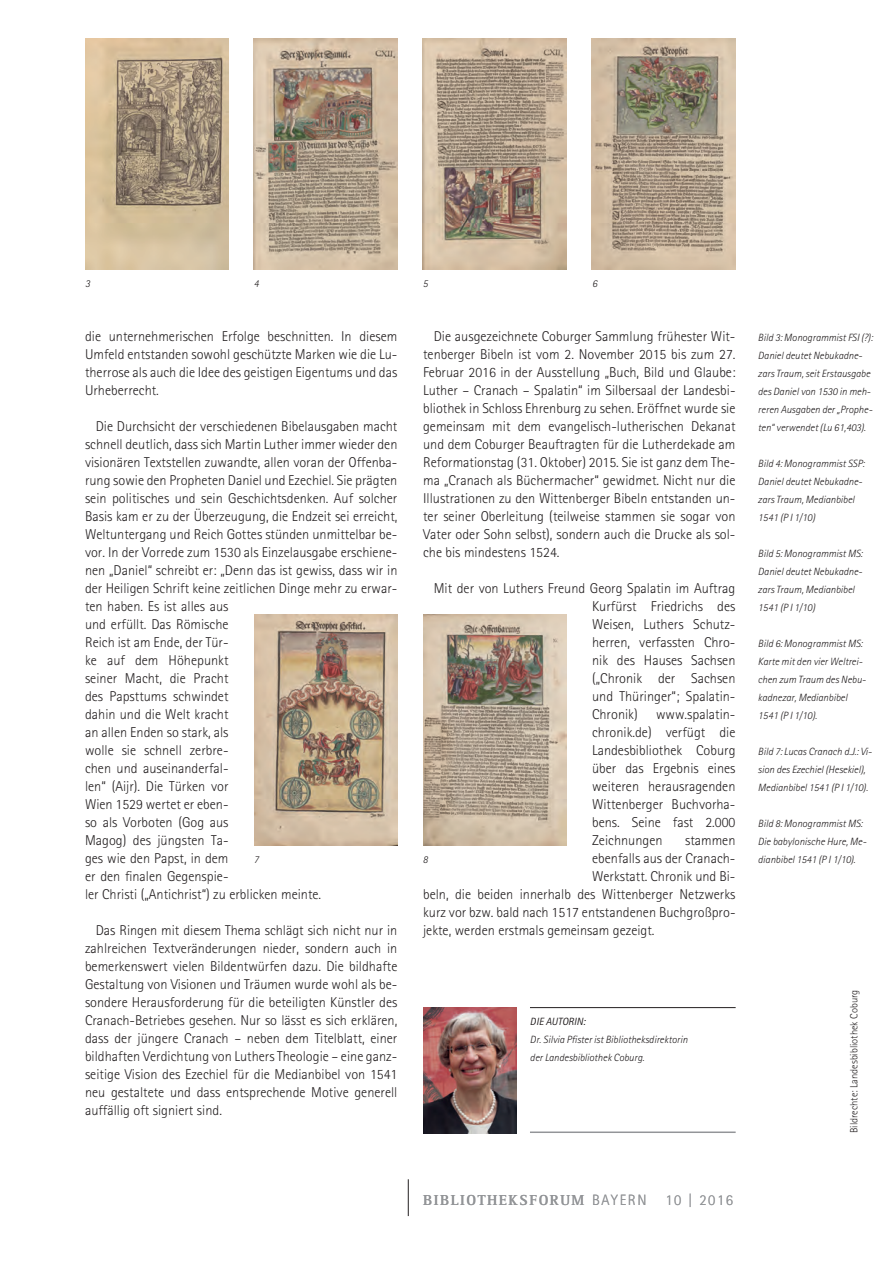
<style>
.page{position:relative;width:893px;height:1263px;background:#fff}
.page>*{position:absolute;margin:0;border:0;box-sizing:border-box;transform-origin:0 0}
.t1{font:700 15px "Rotis Serif Std";letter-spacing:.1em;color:#939598}
.t2{font:300 15px "Rotis Sans Serif Std";letter-spacing:.1em;color:#939598}
.t3{font:300 14.25px/18px "Rotis Sans Serif Std";color:#231f20;text-align:justify}
.t4{font:italic 300 10.5px/18px "Rotis Sans Serif Std";color:#231f20}
.t5{font:300 10.5px "Rotis Sans Serif Std";color:#231f20}
.t6{font:italic 10.5px "Rotis Sans Serif Std";color:#231f20}
.s1{font-family:"Rotis Sans Serif Std";font-weight:300}
</style>
<div class="page">
<hr style="left:408px;top:1179px;width:1px;height:37px;background:#231f20">
<hr style="left:530px;top:1007px;width:206px;height:1px;background:#231f20">
<hr style="left:530px;top:1131px;width:206px;height:2px;background:#939598">
<img style="left:85px;top:38px;width:144px;height:231px">
<img style="left:254px;top:38px;width:143px;height:231px">
<img style="left:423px;top:38px;width:143px;height:231px">
<img style="left:254px;top:614px;width:144px;height:231px">
<img style="left:423px;top:614px;width:144px;height:231px">
<img style="left:592px;top:38px;width:143px;height:231px">
<img style="left:423px;top:1007px;width:93px;height:126px">
<p class="t4" style="left:85px;top:275px;width:7px">3</p>
<p class="t4" style="left:254px;top:275px;width:7px">4</p>
<p class="t4" style="left:423px;top:275px;width:7px">5</p>
<p class="t4" style="left:592px;top:275px;width:7px">6</p>
<p class="t3" style="left:423px;top:329px;width:314px;text-indent:11px">Die ausgezeichnete Coburger Sammlung frühester Wit&shy;tenberger Bibeln ist vom 2. November 2015 bis zum 27.<br>Februar 2016 in der Ausstellung „Buch, Bild und Glaube:<br>Luther – Cranach – Spalatin“ im Silbersaal der Landesbi&shy;bliothek in Schloss Ehrenburg zu sehen. Eröffnet wurde sie gemeinsam mit dem evangelisch-lutherischen Dekanat und dem Coburger Beauftragten für die Lutherdekade am Reformationstag (31. Oktober) 2015. Sie ist ganz dem The&shy;ma „Cranach als Büchermacher“ gewidmet. Nicht nur die Illustrationen zu den Wittenberger Bibeln entstanden un&shy;ter seiner Oberleitung (teilweise stammen sie sogar von Vater oder Sohn selbst), sondern auch die Drucke als sol&shy;che bis mindestens 1524.</p>
<p class="t3" style="left:592px;top:580px;width:145px;text-indent:-158px">Mit der von Luthers Freund Georg Spalatin im Auftrag Kurfürst Friedrichs des Weisen, Luthers Schutz&shy;herren, verfassten Chro&shy;nik des Hauses Sachsen („Chronik der Sachsen und Thüringer“; Spalatin-Chronik)</p>
<p class="t3" style="left:85px;top:329px;width:314px">die unternehmerischen Erfolge beschnitten. In diesem Umfeld entstanden sowohl geschützte Marken wie die Lu&shy;therrose als auch die Idee des geistigen Eigentums und das Urheberrecht.</p>
<p class="t3" style="left:85px;top:419px;width:314px;text-align:left;text-indent:11px">Die Durchsicht der verschiedenen Bibelausgaben macht schnell deutlich, dass sich Martin Luther immer wieder den visionären Textstellen zuwandte, allen voran der Offenba&shy;rung sowie den Propheten Daniel und Ezechiel. Sie prägten sein politisches und sein Geschichtsdenken. Auf solcher Basis kam er zu der Überzeugung, die Endzeit sei erreicht, Weltuntergang und Reich Gottes stünden unmittelbar be&shy;vor. In der Vorrede zum 1530 als Einzelausgabe erschiene&shy;nen „Daniel“ schreibt er: „Denn das ist gewiss, dass wir in der Heiligen Schrift keine zeitlichen Dinge mehr zu erwar&shy;ten haben. Es ist alles aus<br>und erfüllt. Das Römische<br>Reich ist am Ende, der Tür-<br>ke auf dem Höhepunkt<br>seiner Macht, die Pracht<br>des Papsttums schwindet<br>dahin und die Welt kracht<br>an allen Enden so stark, als<br>wolle sie schnell zerbre-<br>chen und auseinanderfal-<br>len“ (Aijr). Die Türken vor<br>Wien 1529 wertet er eben-<br>so als Vorboten (Gog aus<br>Magog) des jüngsten Ta-<br>ges wie den Papst, in dem<br>er den finalen Gegenspie-<br>ler Christi („Antichrist“) zu erblicken meinte.</p>
<p class="t3" style="left:85px;top:923px;width:314px;text-indent:11px">Das Ringen mit diesem Thema schlägt sich nicht nur in zahlreichen Textveränderungen nieder, sondern auch in bemerkenswert vielen Bildentwürfen dazu. Die bildhafte Gestaltung von Visionen und Träumen wurde wohl als be&shy;sondere Herausforderung für die beteiligten Künstler des Cranach-Betriebes gesehen. Nur so lässt es sich erklären, dass der jüngere Cranach – neben dem Titelblatt, einer bildhaften Verdichtung von Luthers Theologie – eine ganz&shy;seitige Vision des Ezechiel für die Medianbibel von 1541 neu gestaltete und dass entsprechende Motive generell auffällig oft signiert sind.</p>
<p class="t3" style="left:592px;top:706px;width:145px;text-indent:64px">www.spalatin&shy;chronik.de) verfügt die Landesbibliothek Coburg über das Ergebnis eines weiteren herausragenden Wittenberger Buchvorha&shy;bens. Seine fast 2.000<br>Zeichnungen</p>
<p class="t3" style="left:685px;top:832px;width:52px">stammen</p>
<p class="t3" style="left:592px;top:850px;width:145px">ebenfalls aus der Cranach-</p>
<p class="t3" style="left:592px;top:868px;width:145px">Werkstatt. Chronik und Bi-</p>
<p class="t3" style="left:423px;top:886px;width:314px">beln, die beiden innerhalb des Wittenberger Netzwerks</p>
<p class="t3" style="left:423px;top:904px;width:314px">kurz vor bzw. bald nach 1517 entstandenen Buchgroßpro-</p>
<p class="t3" style="left:423px;top:922px;width:233px">jekte, werden erstmals gemeinsam gezeigt.</p>
<p class="t4" style="left:254px;top:851px;width:7px">7</p>
<p class="t4" style="left:423px;top:851px;width:7px">8</p>
<p class="t6" style="left:530px;top:1018px;width:57px">DIE AUTORIN:</p>
<p class="t4" style="left:530px;top:1032px;width:159px">Dr. Silvia Pfister ist Bibliotheksdirektorin der Landesbibliothek Coburg.</p>
<p class="t4" style="left:758px;top:330px;width:116px">Bild 3: Monogrammist FSI (?):<br>Daniel deutet Nebukadne&shy;zars Traum, seit Erstausgabe des Daniel von 1530 in meh&shy;reren Ausgaben der „Prophe&shy;ten“ verwendet (Lu 61,403).</p>
<p class="t4" style="left:758px;top:456px;width:108px">Bild 4: Monogrammist SSP:<br>Daniel deutet Nebukadne&shy;zars Traum, Medianbibel<br>1541 (P I 1/10)</p>
<p class="t4" style="left:758px;top:546px;width:106px">Bild 5: Monogrammist MS:<br>Daniel deutet Nebukadne&shy;zars Traum, Medianbibel<br>1541 (P I 1/10)</p>
<p class="t4" style="left:758px;top:635px;width:110px">Bild 6: Monogrammist MS:<br>Karte mit den vier Weltrei&shy;chen zum Traum des Nebu&shy;kadnezar, Medianbibel<br>1541 (P I 1/10).</p>
<p class="t4" style="left:758px;top:743px;width:116px">Bild 7: Lucas Cranach d.J.: Vi&shy;sion des Ezechiel (Hesekiel),<br>Medianbibel 1541 (P I 1/10).</p>
<p class="t4" style="left:758px;top:815px;width:110px">Bild 8: Monogrammist MS:<br>Die babylonische Hure, Me&shy;dianbibel 1541 (P I 1/10).</p>
<p class="t5" style="left:850px;top:1133px;width:145px;rotate:-90deg">Bildrechte: Landesbibliothek Coburg</p>
<p class="t1" style="left:423px;top:1195px;width:225px">BIBLIOTHEKSFORUM <span class="s1">BAYERN</span></p>
<p class="t2" style="left:665px;top:1195px;width:69px">10 | 2016</p>
</div>
